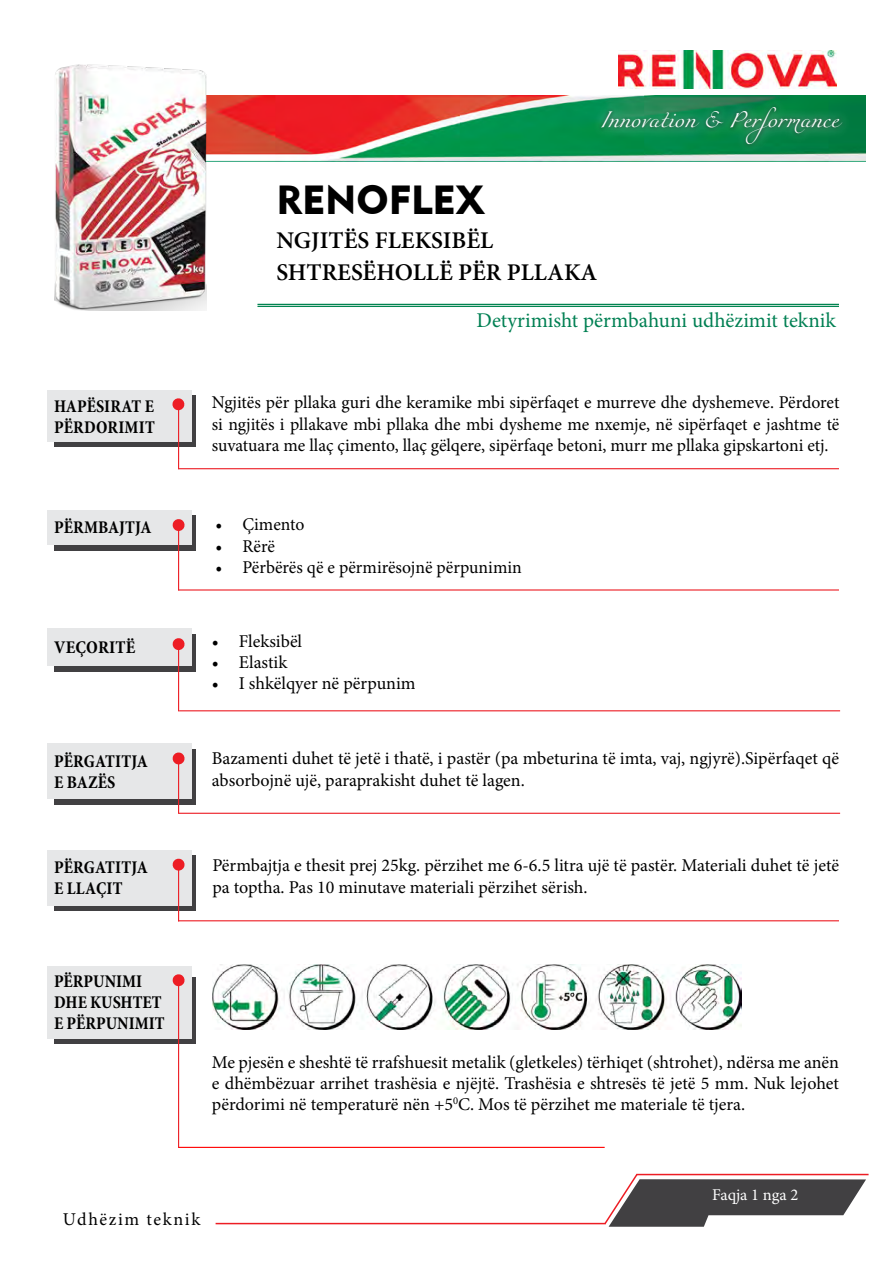
<style>
.page{position:relative;width:893px;height:1263px;background:#fff}
.page>*{position:absolute;margin:0;border:0;box-sizing:border-box;transform-origin:0 0}
.t1{font:40.5px "Geometric 415 BT Black A";color:#000}
.t2{font:600 24px/31.2px "Minion Pro";color:#000}
.t3{font:21px "Minion Pro";color:#008053}
.t4{font:18px/21.6px "Minion Pro";color:#000;text-align:justify}
.t5{font:700 condensed 18px/21px "Minion Pro";letter-spacing:.005em;color:#000}
.t6{font:18px "Miama Nueva";color:#fff}
.t7{font:18px "Minion Pro";letter-spacing:.09em;color:#000}
.t8{font:16.5px "Minion Pro";color:#fff}
</style>
<div class="page">
<img style="left:206px;top:95px;width:659px;height:66px">
<hr style="left:636px;top:1174px;width:233px;height:1px;background:#ed1d24">
<svg style="left:603px;top:1173px;width:263px;height:54px"></svg>
<img style="left:618px;top:51px;width:219px;height:37px">
<div style="left:591px;top:97px;width:260px;height:58px;background:#fff;opacity:.9"></div>
<hr style="left:257px;top:304px;width:582px;height:1px;background:#008450">
<hr style="left:257px;top:306px;width:582px;height:1px;background:#008450">
<div style="left:54px;top:515px;width:142px;height:36px;background:#414042"></div>
<div style="left:47px;top:511px;width:144px;height:34px;background:#e6e7e8"></div>
<svg style="left:172px;top:519px;width:13px;height:13px"></svg>
<hr style="left:178px;top:525px;width:1px;height:65px;background:#ed1d24">
<hr style="left:178px;top:468px;width:661px;height:1px;background:#ed1d24">
<hr style="left:178px;top:589px;width:661px;height:1px;background:#ed1d24">
<div style="left:54px;top:855px;width:142px;height:56px;background:#414042"></div>
<div style="left:47px;top:850px;width:144px;height:56px;background:#e6e7e8"></div>
<svg style="left:172px;top:858px;width:13px;height:13px"></svg>
<hr style="left:178px;top:865px;width:1px;height:56px;background:#ed1d24">
<hr style="left:178px;top:920px;width:661px;height:1px;background:#ed1d24">
<div style="left:54px;top:749px;width:142px;height:56px;background:#414042"></div>
<div style="left:47px;top:743px;width:144px;height:56px;background:#e6e7e8"></div>
<svg style="left:172px;top:752px;width:13px;height:13px"></svg>
<hr style="left:178px;top:760px;width:1px;height:54px;background:#ed1d24">
<hr style="left:179px;top:813px;width:661px;height:1px;background:#ed1d24">
<div style="left:54px;top:634px;width:142px;height:37px;background:linear-gradient(to right,#414042,#414042)"></div>
<div style="left:47px;top:628px;width:144px;height:37px;background:#e6e7e8"></div>
<svg style="left:172px;top:638px;width:13px;height:13px"></svg>
<hr style="left:178px;top:647px;width:1px;height:64px;background:#ed1d24">
<hr style="left:179px;top:710px;width:661px;height:1px;background:#ed1d24">
<div style="left:54px;top:977px;width:142px;height:67px;background:#414042"></div>
<div style="left:47px;top:966px;width:144px;height:73px;background:#e6e7e8"></div>
<svg style="left:172px;top:974px;width:13px;height:13px"></svg>
<hr style="left:178px;top:979px;width:1px;height:169px;background:#ed1d24">
<hr style="left:216px;top:1223px;width:389px;height:1px;background:#ed1d24">
<div style="left:54px;top:395px;width:142px;height:52px;background:#414042"></div>
<div style="left:47px;top:390px;width:144px;height:52px;background:#e6e7e8"></div>
<svg style="left:172px;top:398px;width:13px;height:13px"></svg>
<hr style="left:178px;top:404px;width:1px;height:65px;background:#ed1d24">
<hr style="left:179px;top:1147px;width:426px;height:1px;background:#f00">
<img style="left:55px;top:64px;width:151px;height:247px">
<img style="left:213px;top:964px;width:529px;height:66px">
<p class="t5" style="left:54px;top:395px;width:102px;line-height:21.6px">HAPËSIRAT E<br>PËRDORIMIT</p>
<p class="t5" style="left:54px;top:517px;width:99px">PËRMBAJTJA</p>
<p class="t5" style="left:54px;top:636px;width:83px">VEÇORITË</p>
<p class="t5" style="left:54px;top:751px;width:95px">PËRGATITJA<br>E BAZËS</p>
<p class="t5" style="left:54px;top:857px;width:95px">PËRGATITJA<br>E LLAÇIT</p>
<p class="t5" style="left:54px;top:971px;width:112px">PËRPUNIMI<br>DHE KUSHTET<br>E PËRPUNIMIT</p>
<h1 class="t1" style="left:276px;top:174px;width:210px">RENOFLEX</h1>
<p class="t6" style="left:601px;top:110px;width:240px">Innovation &amp; Performance</p>
<h2 class="t2" style="left:276px;top:225px;width:322px">NGJITËS FLEKSIBËL<br>SHTRESËHOLLË PËR PLLAKA</h2>
<p class="t3" style="left:476px;top:306px;width:361px">Detyrimisht përmbahuni udhëzimit teknik</p>
<p class="t4" style="left:212px;top:392px;width:629px">Ngjitës për pllaka guri dhe keramike mbi sipërfaqet e murreve dhe dyshemeve. Përdoret si ngjitës i pllakave mbi pllaka dhe mbi dysheme me nxemje, në sipërfaqet e jashtme të suvatuara me llaç çimento, llaç gëlqere, sipërfaqe betoni, murr me pllaka gipskartoni etj.</p>
<p class="t4" style="left:216px;top:513px;width:90px">• Çimento</p>
<p class="t4" style="left:216px;top:535px;width:61px">• Rërë</p>
<p class="t4" style="left:216px;top:557px;width:308px">• Përbërës që e përmirësojnë përpunimin</p>
<p class="t4" style="left:212px;top:631px;width:92px">• Fleksibël</p>
<p class="t4" style="left:212px;top:652px;width:77px">• Elastik</p>
<p class="t4" style="left:212px;top:673px;width:205px">• I shkëlqyer në përpunim</p>
<p class="t4" style="left:212px;top:747px;width:629px">Bazamenti duhet të jetë i thatë, i pastër (pa mbeturina të imta, vaj, ngjyrë).Sipërfaqet që absorbojnë ujë, paraprakisht duhet të lagen.</p>
<p class="t4" style="left:212px;top:854px;width:628px">Përmbajtja e thesit prej 25kg. përzihet me 6-6.5 litra ujë të pastër. Materiali duhet të jetë pa toptha. Pas 10 minutave materiali përzihet sërish.</p>
<p class="t4" style="left:212px;top:1051px;width:629px;line-height:21px">Me pjesën e sheshtë të rrafshuesit metalik (gletkeles) tërhiqet (shtrohet), ndërsa me anën e dhëmbëzuar arrihet trashësia e njëjtë. Trashësia e shtresës të jetë 5 mm. Nuk lejohet përdorimi në temperaturë nën +5<sup>0</sup>C. Mos të përzihet me materiale të tjera.</p>
<p class="t7" style="left:63px;top:1207px;width:139px">Udhëzim teknik</p>
<p class="t8" style="left:712px;top:1184px;width:88px">Faqja 1 nga 2</p>
</div>
